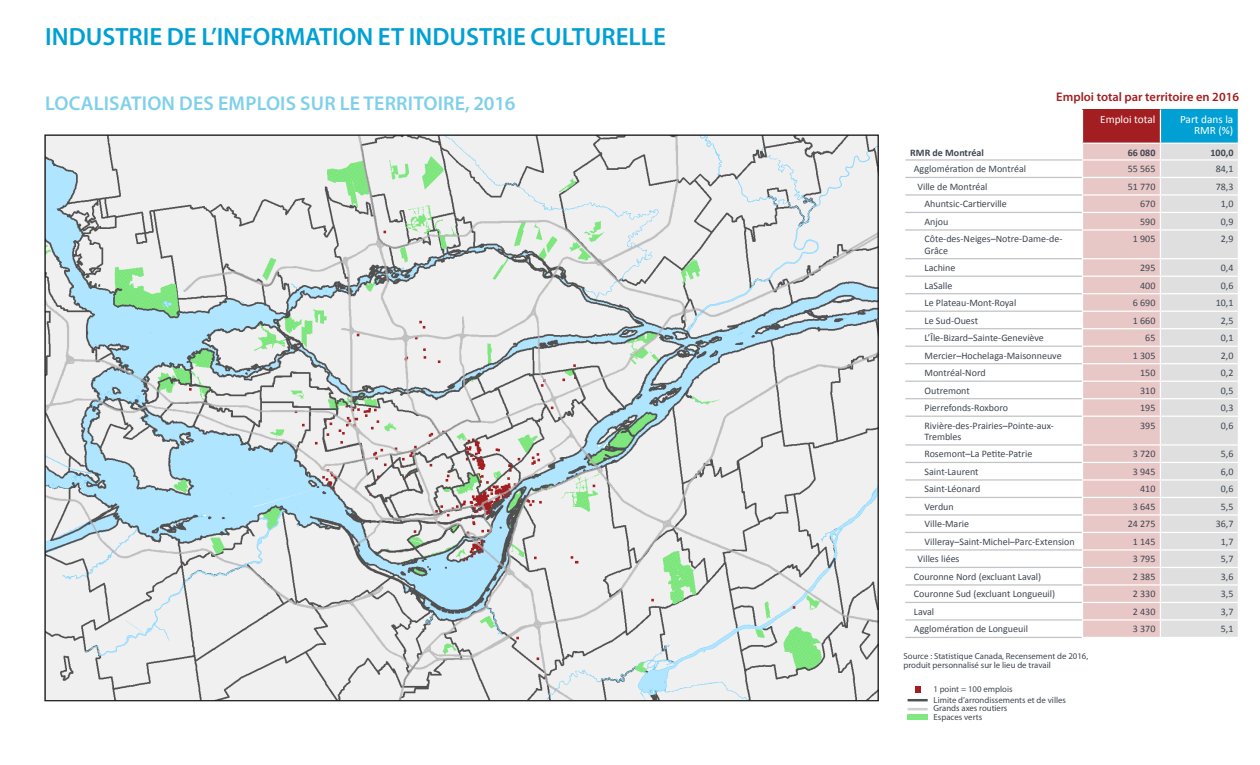
<style>
.page{position:relative;width:1260px;height:765px;background:#fff}
.page>*{position:absolute;margin:0;border:0;box-sizing:border-box;transform-origin:0 0}
.Titre_1{font:600 25px "Myriad Pro";color:#00a0d4}
.t1{font:600 20px "Myriad Pro";letter-spacing:.01em;color:#80d0ea}
.Titres_de_tableaux_e{font:600 12.5px "Myriad Pro";color:#a21e21}
.t2{font:11.25px/11.2px "Calibri";color:#fff;text-align:right}
.t3{font:10px/11.2px "Calibri";color:#3e4651}
.t4{font:700 10px "Calibri";color:#3e4651}
.Source{font:8.75px/8.8px "Myriad Pro";color:#3e4651}
</style>
<div class="page">
<hr style="left:908px;top:708px;width:20px;height:2px;background:#d0d0d0">
<hr style="left:908px;top:699px;width:20px;height:2px;background:#505050">
<svg style="left:915px;top:686px;width:5px;height:6px"></svg>
<div style="left:908px;top:714px;width:20px;height:6px;background:#81e781"></div>
<img style="left:46px;top:136px;width:831px;height:563px">
<div style="left:1082px;top:110px;width:78px;height:33px;background:#a21e21"></div>
<div style="left:1160px;top:110px;width:78px;height:33px;background:#00a0d4"></div>
<hr style="left:1082px;top:110px;width:1px;height:33px;background:#fff">
<hr style="left:1160px;top:110px;width:1px;height:33px;background:#fff">
<svg style="left:1083px;top:144px;width:155px;height:493px"></svg>
<hr style="left:905px;top:159px;width:177px;height:2px;background:#c2c3c6">
<hr style="left:905px;top:177px;width:177px;height:1px;background:#c2c3c6">
<hr style="left:905px;top:194px;width:177px;height:2px;background:#c2c3c6">
<hr style="left:905px;top:212px;width:177px;height:1px;background:#c2c3c6">
<hr style="left:905px;top:229px;width:177px;height:2px;background:#c2c3c6">
<hr style="left:905px;top:258px;width:177px;height:1px;background:#c2c3c6">
<hr style="left:905px;top:276px;width:177px;height:1px;background:#c2c3c6">
<hr style="left:905px;top:293px;width:177px;height:1px;background:#c2c3c6">
<hr style="left:905px;top:311px;width:177px;height:1px;background:#c2c3c6">
<hr style="left:905px;top:328px;width:177px;height:1px;background:#c2c3c6">
<hr style="left:905px;top:346px;width:177px;height:1px;background:#c2c3c6">
<hr style="left:905px;top:363px;width:177px;height:1px;background:#c2c3c6">
<hr style="left:905px;top:381px;width:177px;height:1px;background:#c2c3c6">
<hr style="left:905px;top:398px;width:177px;height:1px;background:#c2c3c6">
<hr style="left:905px;top:416px;width:177px;height:1px;background:#c2c3c6">
<hr style="left:905px;top:444px;width:177px;height:2px;background:#c2c3c6">
<hr style="left:905px;top:462px;width:177px;height:1px;background:#c2c3c6">
<hr style="left:905px;top:479px;width:177px;height:2px;background:#c2c3c6">
<hr style="left:905px;top:497px;width:177px;height:1px;background:#c2c3c6">
<hr style="left:905px;top:514px;width:177px;height:2px;background:#c2c3c6">
<hr style="left:905px;top:532px;width:177px;height:1px;background:#c2c3c6">
<hr style="left:905px;top:549px;width:177px;height:2px;background:#c2c3c6">
<hr style="left:905px;top:567px;width:177px;height:1px;background:#c2c3c6">
<hr style="left:905px;top:584px;width:177px;height:2px;background:#c2c3c6">
<hr style="left:905px;top:602px;width:177px;height:1px;background:#c2c3c6">
<hr style="left:905px;top:619px;width:177px;height:2px;background:#c2c3c6">
<hr style="left:905px;top:637px;width:177px;height:1px;background:#c2c3c6">
<p class="Titre_1" style="left:45px;top:21px;width:622px">INDUSTRIE DE L’INFORMATION ET INDUSTRIE CULTURELLE</p>
<h2 class="t1" style="left:45px;top:90px;width:472px">LOCALISATION DES EMPLOIS SUR LE TERRITOIRE, 2016</h2>
<p class="Titres_de_tableaux_e" style="left:1056px;top:89px;width:184px">Emploi total par territoire en 2016</p>
<p class="t2" style="left:1100px;top:114px;width:57px">Emploi total</p>
<p class="t2" style="left:1180px;top:114px;width:55px">Part dans la<br>RMR (%)</p>
<p class="t4" style="left:910px;top:146px;width:75px">RMR de Montréal</p>
<p class="t4" style="left:1128px;top:146px;width:29px">66 080</p>
<p class="t4" style="left:1211px;top:146px;width:24px">100,0</p>
<p class="t3" style="left:914px;top:164px;width:114px">Agglomération de Montréal</p>
<p class="t3" style="left:1128px;top:164px;width:29px">55 565</p>
<p class="t3" style="left:1216px;top:164px;width:19px">84,1</p>
<p class="t3" style="left:917px;top:181px;width:72px">Ville de Montréal</p>
<p class="t3" style="left:1128px;top:181px;width:29px">51 770</p>
<p class="t3" style="left:1216px;top:181px;width:19px">78,3</p>
<p class="t3" style="left:925px;top:199px;width:84px">Ahuntsic-Cartierville</p>
<p class="t3" style="left:1140px;top:199px;width:17px">670</p>
<p class="t3" style="left:1221px;top:199px;width:14px">1,0</p>
<p class="t3" style="left:925px;top:216px;width:25px">Anjou</p>
<p class="t3" style="left:1140px;top:216px;width:17px">590</p>
<p class="t3" style="left:1221px;top:216px;width:14px">0,9</p>
<p class="t3" style="left:925px;top:234px;width:140px">Côte-des-Neiges–Notre-Dame-de-<br>Grâce</p>
<p class="t3" style="left:1133px;top:234px;width:24px">1 905</p>
<p class="t3" style="left:1221px;top:234px;width:14px">2,9</p>
<p class="t3" style="left:925px;top:262px;width:32px">Lachine</p>
<p class="t3" style="left:1140px;top:262px;width:17px">295</p>
<p class="t3" style="left:1221px;top:262px;width:14px">0,4</p>
<p class="t3" style="left:925px;top:280px;width:29px">LaSalle</p>
<p class="t3" style="left:1140px;top:280px;width:17px">400</p>
<p class="t3" style="left:1221px;top:280px;width:14px">0,6</p>
<p class="t3" style="left:925px;top:297px;width:93px">Le Plateau-Mont-Royal</p>
<p class="t3" style="left:1133px;top:297px;width:24px">6 690</p>
<p class="t3" style="left:1216px;top:297px;width:19px">10,1</p>
<p class="t3" style="left:925px;top:315px;width:55px">Le Sud-Ouest</p>
<p class="t3" style="left:1133px;top:315px;width:24px">1 660</p>
<p class="t3" style="left:1221px;top:315px;width:14px">2,5</p>
<p class="t3" style="left:925px;top:332px;width:121px">L’Île-Bizard–Sainte-Geneviève</p>
<p class="t3" style="left:1145px;top:332px;width:12px">65</p>
<p class="t3" style="left:1221px;top:332px;width:14px">0,1</p>
<p class="t3" style="left:925px;top:350px;width:139px">Mercier–Hochelaga-Maisonneuve</p>
<p class="t3" style="left:1133px;top:350px;width:24px">1 305</p>
<p class="t3" style="left:1221px;top:350px;width:14px">2,0</p>
<p class="t3" style="left:925px;top:367px;width:63px">Montréal-Nord</p>
<p class="t3" style="left:1140px;top:367px;width:17px">150</p>
<p class="t3" style="left:1221px;top:367px;width:14px">0,2</p>
<p class="t3" style="left:925px;top:385px;width:47px">Outremont</p>
<p class="t3" style="left:1140px;top:385px;width:17px">310</p>
<p class="t3" style="left:1221px;top:385px;width:14px">0,5</p>
<p class="t3" style="left:925px;top:402px;width:85px">Pierrefonds-Roxboro</p>
<p class="t3" style="left:1140px;top:402px;width:17px">195</p>
<p class="t3" style="left:1221px;top:402px;width:14px">0,3</p>
<p class="t3" style="left:925px;top:420px;width:131px">Rivière-des-Prairies–Pointe-aux-<br>Trembles</p>
<p class="t3" style="left:1140px;top:420px;width:17px">395</p>
<p class="t3" style="left:1221px;top:420px;width:14px">0,6</p>
<p class="t3" style="left:925px;top:449px;width:109px">Rosemont–La Petite-Patrie</p>
<p class="t3" style="left:1133px;top:449px;width:24px">3 720</p>
<p class="t3" style="left:1221px;top:449px;width:14px">5,6</p>
<p class="t3" style="left:925px;top:466px;width:56px">Saint-Laurent</p>
<p class="t3" style="left:1133px;top:466px;width:24px">3 945</p>
<p class="t3" style="left:1221px;top:466px;width:14px">6,0</p>
<p class="t3" style="left:925px;top:484px;width:58px">Saint-Léonard</p>
<p class="t3" style="left:1140px;top:484px;width:17px">410</p>
<p class="t3" style="left:1221px;top:484px;width:14px">0,6</p>
<p class="t3" style="left:925px;top:501px;width:31px">Verdun</p>
<p class="t3" style="left:1133px;top:501px;width:24px">3 645</p>
<p class="t3" style="left:1221px;top:501px;width:14px">5,5</p>
<p class="t3" style="left:925px;top:519px;width:46px">Ville-Marie</p>
<p class="t3" style="left:1128px;top:519px;width:29px">24 275</p>
<p class="t3" style="left:1216px;top:519px;width:19px">36,7</p>
<p class="t3" style="left:925px;top:536px;width:152px">Villeray–Saint-Michel–Parc-Extension</p>
<p class="t3" style="left:1133px;top:536px;width:24px">1 145</p>
<p class="t3" style="left:1221px;top:536px;width:14px">1,7</p>
<p class="t3" style="left:917px;top:554px;width:44px">Villes liées</p>
<p class="t3" style="left:1133px;top:554px;width:24px">3 795</p>
<p class="t3" style="left:1221px;top:554px;width:14px">5,7</p>
<p class="t3" style="left:914px;top:571px;width:129px">Couronne Nord (excluant Laval)</p>
<p class="t3" style="left:1133px;top:571px;width:24px">2 385</p>
<p class="t3" style="left:1221px;top:571px;width:14px">3,6</p>
<p class="t3" style="left:914px;top:589px;width:143px">Couronne Sud (excluant Longueuil)</p>
<p class="t3" style="left:1133px;top:589px;width:24px">2 330</p>
<p class="t3" style="left:1221px;top:589px;width:14px">3,5</p>
<p class="t3" style="left:914px;top:606px;width:22px">Laval</p>
<p class="t3" style="left:1133px;top:606px;width:24px">2 430</p>
<p class="t3" style="left:1221px;top:606px;width:14px">3,7</p>
<p class="t3" style="left:914px;top:624px;width:116px">Agglomération de Longueuil</p>
<p class="t3" style="left:1133px;top:624px;width:24px">3 370</p>
<p class="t3" style="left:1221px;top:624px;width:14px">5,1</p>
<p class="Source" style="left:904px;top:651px;width:186px">Source : Statistique Canada, Recensement de 2016, produit personnalisé sur le lieu de travail</p>
<p class="Source" style="left:934px;top:695px;width:134px">Limite d’arrondissements et de villes<br>Grands axes routiers<br>Espaces verts</p>
<p class="Source" style="left:933px;top:684px;width:81px">1 point = 100 emplois</p>
</div>
